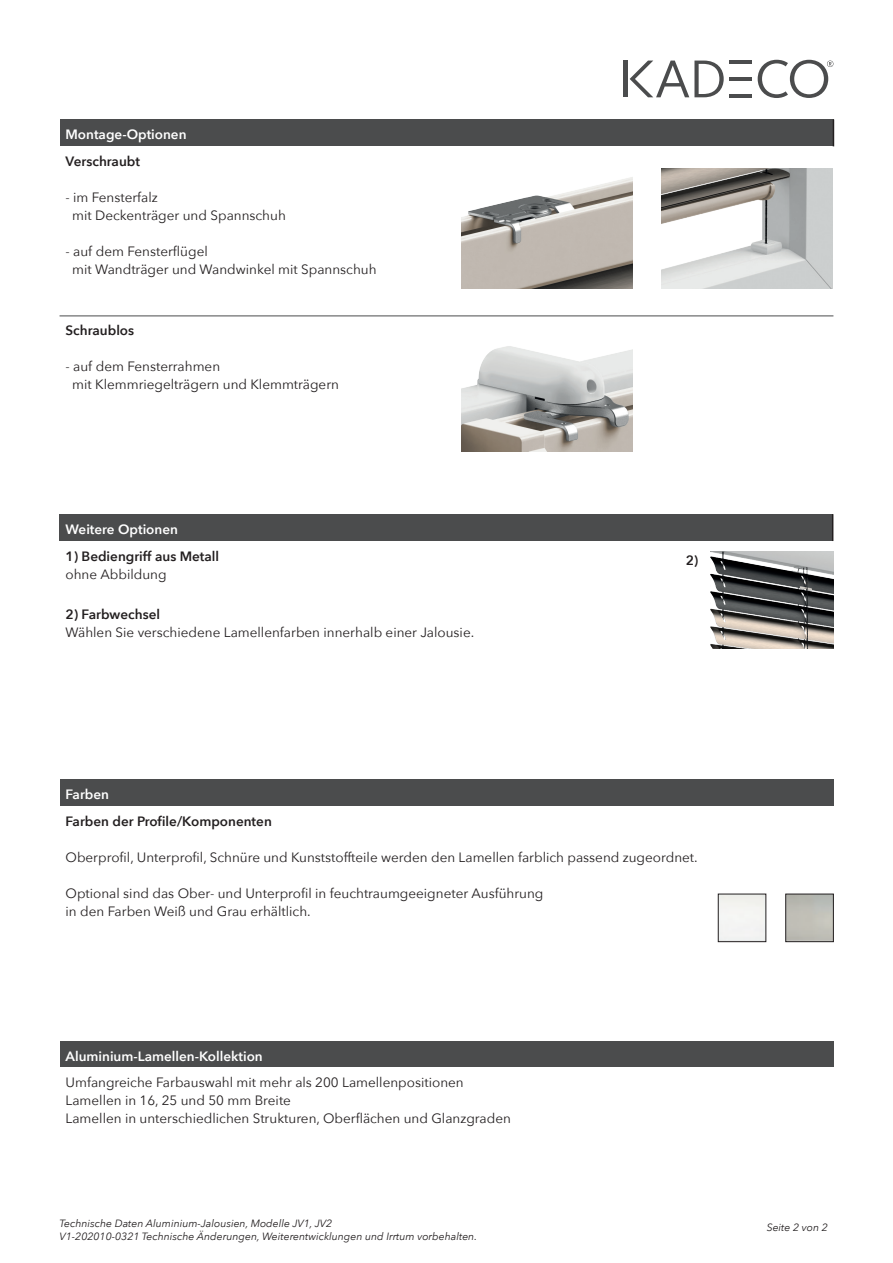
<style>
.page{position:relative;width:893px;height:1263px;background:#fff}
.page>*{position:absolute;margin:0;border:0;box-sizing:border-box;transform-origin:0 0}
.t1{font:13.5px/18px "Avenir Next";color:#231f20}
.t2{font:600 13.5px "Avenir Next";color:#231f20}
.t3{font:600 13.5px "Avenir Next";color:#fff}
.t4{font:italic 10.5px/12.6px "Avenir Next";color:#231f20}
</style>
<div class="page">
<hr style="left:729px;top:94px;width:23px;height:3px;background:#4b4c4d">
<hr style="left:729px;top:61px;width:23px;height:3px;background:#4b4c4d">
<hr style="left:729px;top:77px;width:23px;height:4px;background:#4b4c4d">
<svg style="left:630px;top:61px;width:94px;height:36px"></svg>
<svg style="left:758px;top:60px;width:75px;height:38px"></svg>
<hr style="left:623px;top:61px;width:4px;height:36px;background:#4b4c4d">
<div style="left:60px;top:1042px;width:773px;height:25px;background:#4b4c4d"></div>
<div style="left:60px;top:119px;width:773px;height:27px;background:#4b4c4d"></div>
<svg style="left:833px;top:119px;width:1px;height:27px"></svg>
<hr style="left:60px;top:316px;width:773px;height:1px;background:#4b4c4d">
<div style="left:60px;top:779px;width:773px;height:27px;background:#4b4c4d"></div>
<div style="left:718px;top:894px;width:48px;height:48px;border:1px solid #231f20"></div>
<div style="left:60px;top:514px;width:773px;height:27px;background:#4b4c4d"></div>
<svg style="left:832px;top:514px;width:1px;height:27px"></svg>
<img style="left:710px;top:552px;width:123px;height:97px">
<img style="left:462px;top:177px;width:170px;height:112px">
<img style="left:462px;top:346px;width:170px;height:106px">
<img style="left:662px;top:169px;width:170px;height:120px">
<p class="t3" style="left:66px;top:123px;width:123px">Montage-Optionen</p>
<p class="t2" style="left:66px;top:150px;width:76px">Verschraubt</p>
<p class="t1" style="left:72px;top:188px;width:215px;text-indent:-7px">- im Fensterfalz<br>mit Deckenträger und Spannschuh</p>
<p class="t1" style="left:72px;top:242px;width:306px;text-indent:-7px">- auf dem Fensterflügel<br>mit Wandträger und Wandwinkel mit Spannschuh</p>
<p class="t2" style="left:66px;top:319px;width:70px">Schraublos</p>
<p class="t1" style="left:72px;top:357px;width:268px;text-indent:-7px">- auf dem Fensterrahmen<br>mit Klemmriegelträgern und Klemmträgern</p>
<p class="t3" style="left:66px;top:517px;width:114px">Weitere Optionen</p>
<p class="t2" style="left:66px;top:544px;width:155px">1) Bediengriff aus Metall</p>
<p class="t1" style="left:66px;top:564px;width:103px">ohne Abbildung</p>
<p class="t2" style="left:66px;top:603px;width:96px">2) Farbwechsel</p>
<p class="t1" style="left:66px;top:623px;width:410px">Wählen Sie verschiedene Lamellenfarben innerhalb einer Jalousie.</p>
<p class="t2" style="left:686px;top:548px;width:14px">2)</p>
<p class="t3" style="left:66px;top:782px;width:45px">Farben</p>
<p class="t2" style="left:66px;top:809px;width:208px">Farben der Profile/Komponenten</p>
<p class="t1" style="left:66px;top:847px;width:634px">Oberprofil, Unterprofil, Schnüre und Kunststoffteile werden den Lamellen farblich passend zugeordnet.</p>
<p class="t1" style="left:66px;top:883px;width:479px">Optional sind das Ober- und Unterprofil in feuchtraumgeeigneter Ausführung in den Farben Weiß und Grau erhältlich.</p>
<p class="t3" style="left:66px;top:1045px;width:199px">Aluminium-Lamellen-Kollektion</p>
<p class="t1" style="left:66px;top:1072px;width:447px">Umfangreiche Farbauswahl mit mehr als 200 Lamellenpositionen<br>Lamellen in 16, 25 und 50 mm Breite<br>Lamellen in unterschiedlichen Strukturen, Oberflächen und Glanzgraden</p>
<p class="t4" style="left:60px;top:1216px;width:419px">Technische Daten Aluminium-Jalousien, Modelle JV1, JV2<br>V1-202010-0321 Technische Änderungen, Weiterentwicklungen und Irrtum vorbehalten.</p>
<p class="t4" style="left:767px;top:1221px;width:63px">Seite 2 von 2</p>
</div>
